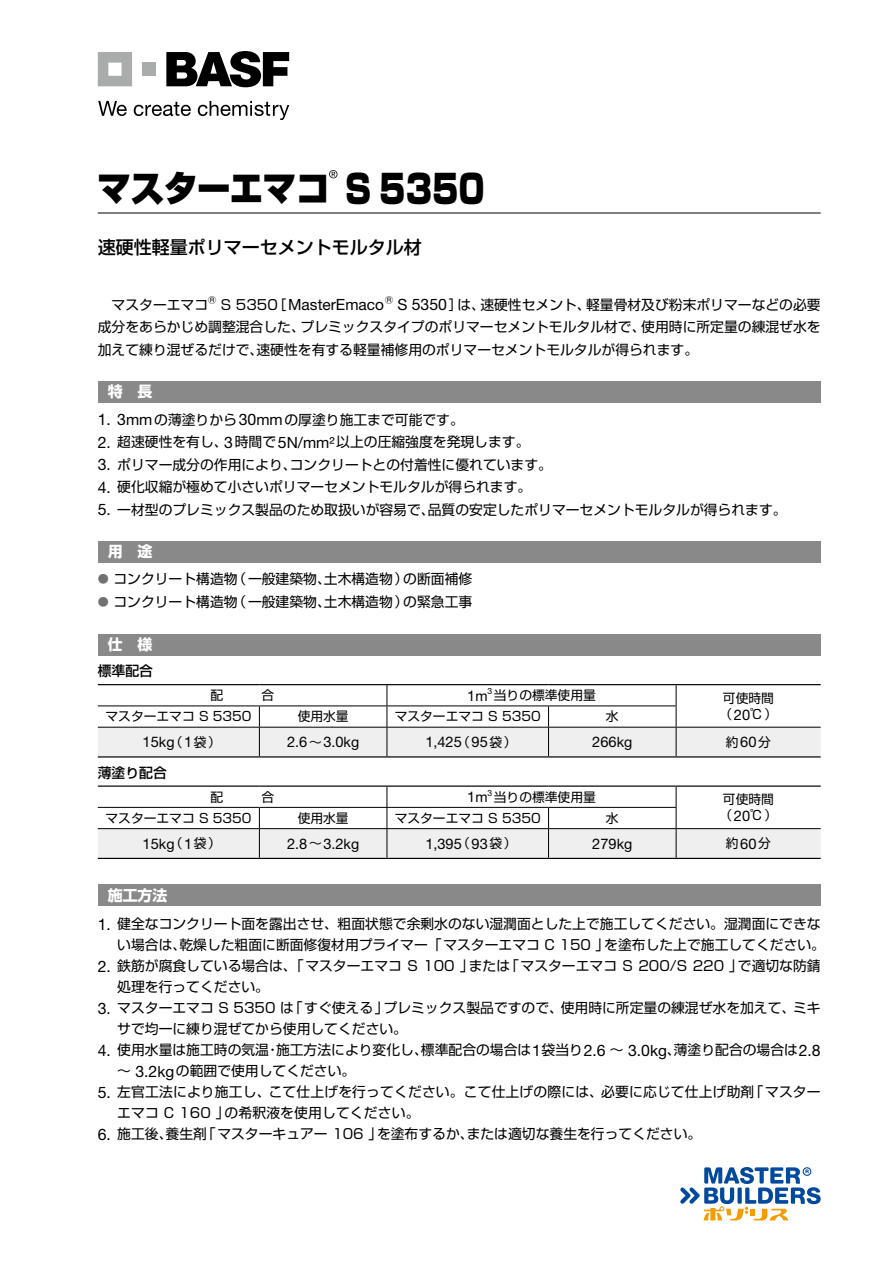
<style>
.page{position:relative;width:893px;height:1263px;background:#fff}
.page>*{position:absolute;margin:0;border:0;box-sizing:border-box;transform-origin:0 0}
.t1{font:900 36px "Shin Go Pro";letter-spacing:-.035em;color:#000;scale:.95 1}
.t2{font:500 18px "Shin Go Pro";color:#000}
.t3{font:15.45px "Helvetica Neue";color:#000}
.t4{font:700 15px "Shin Go Pro";color:#fff}
.t5{font:700 14.85px "Shin Go Pro";color:#fff}
.t6{font:14.7px "Helvetica Neue";color:#000}
.t7{font:13.8px/21px "Shin Go Pro";color:#000}
.t8{font:500 13.8px "Shin Go Pro";color:#000}
.t9{font:12.75px "Shin Go Pro";color:#000}
.t10{font:8.55px "Helvetica Neue";color:#000}
.t11{font:8.1px "Shin Go Pro";color:#000}
.s1{font-size:39.6px}
.s2{font-family:"Shin Go Pro";font-size:13.8px}
.s3{font-family:"Helvetica Neue";font-size:15.45px}
.s4{font-family:"Helvetica Neue";font-size:15.9px}
.s5{font-size:11.1px;color:#727171}
.s6{font-size:14.25px}
.s7{font-family:"Helvetica Neue";font-size:14.7px}
.s8{font-family:"Shin Go Pro";font-size:12.75px}
</style>
<div class="page">
<div style="left:98px;top:381px;width:723px;height:21px;background:#898989"></div>
<div style="left:98px;top:541px;width:723px;height:21px;background:#898989"></div>
<div style="left:98px;top:634px;width:723px;height:21px;background:#898989"></div>
<div style="left:98px;top:884px;width:723px;height:21px;background:#898989"></div>
<svg style="left:166px;top:51px;width:123px;height:36px"></svg>
<svg style="left:98px;top:52px;width:34px;height:34px"></svg>
<div style="left:143px;top:63px;width:13px;height:13px;background:#aaabab"></div>
<svg style="left:98px;top:101px;width:29px;height:15px"></svg>
<svg style="left:134px;top:102px;width:57px;height:14px"></svg>
<svg style="left:198px;top:101px;width:91px;height:19px"></svg>
<svg style="left:680px;top:1167px;width:141px;height:53px"></svg>
<hr style="left:98px;top:213px;width:723px;height:1px;background:#000">
<svg style="left:329px;top:170px;width:8px;height:8px"></svg>
<svg style="left:98px;top:685px;width:723px;height:71px"></svg>
<hr style="left:98px;top:684px;width:161px;height:1px;background:#000">
<hr style="left:259px;top:684px;width:128px;height:1px;background:#000">
<hr style="left:387px;top:684px;width:162px;height:1px;background:#000">
<hr style="left:549px;top:684px;width:127px;height:1px;background:#000">
<hr style="left:676px;top:684px;width:145px;height:1px;background:#000">
<hr style="left:98px;top:756px;width:161px;height:1px;background:#000">
<hr style="left:259px;top:756px;width:128px;height:1px;background:#000">
<hr style="left:387px;top:756px;width:162px;height:1px;background:#000">
<hr style="left:549px;top:756px;width:127px;height:1px;background:#000">
<hr style="left:676px;top:756px;width:145px;height:1px;background:#000">
<svg style="left:98px;top:787px;width:723px;height:71px"></svg>
<hr style="left:98px;top:785px;width:161px;height:2px;background:#000">
<hr style="left:259px;top:785px;width:128px;height:2px;background:#000">
<hr style="left:387px;top:785px;width:162px;height:2px;background:#000">
<hr style="left:549px;top:785px;width:127px;height:2px;background:#000">
<hr style="left:676px;top:785px;width:145px;height:2px;background:#000">
<hr style="left:98px;top:858px;width:161px;height:1px;background:#000">
<hr style="left:259px;top:858px;width:128px;height:1px;background:#000">
<hr style="left:387px;top:858px;width:162px;height:1px;background:#000">
<hr style="left:549px;top:858px;width:127px;height:1px;background:#000">
<hr style="left:676px;top:858px;width:145px;height:1px;background:#000">
<h1 class="t1" style="left:97px;top:160px;width:410px">マスターエマコ <span class="s1">S 5350</span></h1>
<h2 class="t2" style="left:98px;top:232px;width:326px">速硬性軽量ポリマーセメントモルタル材</h2>
<p class="t7" style="left:98px;top:292px;width:112px">　マスターエマコ</p>
<p class="t11" style="left:208px;top:293px;width:10px">Ⓡ</p>
<p class="t3" style="left:221px;top:296px;width:165px"><span class="s2">S 5350［</span>MasterEmaco</p>
<p class="t11" style="left:385px;top:293px;width:10px">Ⓡ</p>
<p class="t7" style="left:98px;top:292px;width:724px;line-height:22.5px;text-align:justify;text-indent:300px"><span class="s3">S</span> <span class="s4">5350</span>］は、速硬性セメント、軽量骨材及び粉末ポリマーなどの必要成分をあらかじめ調整混合した、プレミックスタイプのポリマーセメントモルタル材で、使用時に所定量の練混ぜ水を加えて練り混ぜるだけで、速硬性を有する軽量補修用のポリマーセメントモルタルが得られます。</p>
<p class="t4" style="left:108px;top:380px;width:46px">特　長</p>
<p class="t7" style="left:98px;top:407px;width:368px"><span class="s4">1</span><span class="s3">.</span> <span class="s4">3</span><span class="s3">mm</span>の薄塗りから<span class="s4">30</span><span class="s3">mm</span>の厚塗り施工まで可能です。</p>
<p class="t7" style="left:98px;top:430px;width:433px"><span class="s4">2</span><span class="s3">.</span> 超速硬性を有し、<span class="s4">3</span>時間で<span class="s4">5</span><span class="s3">N/mm²</span>以上の圧縮強度を発現します。</p>
<p class="t7" style="left:98px;top:452px;width:456px"><span class="s4">3</span><span class="s3">.</span> ポリマー成分の作用により、コンクリートとの付着性に優れています。</p>
<p class="t7" style="left:98px;top:475px;width:435px"><span class="s4">4</span><span class="s3">.</span> 硬化収縮が極めて小さいポリマーセメントモルタルが得られます。</p>
<p class="t7" style="left:98px;top:497px;width:690px"><span class="s4">5</span><span class="s3">.</span> 一材型のプレミックス製品のため取扱いが容易で、品質の安定したポリマーセメントモルタルが得られます。</p>
<p class="t4" style="left:108px;top:540px;width:46px">用　途</p>
<p class="t7" style="left:98px;top:567px;width:376px"><span class="s5">●</span> コンクリート構造物（一般建築物、土木構造物）の断面補修</p>
<p class="t7" style="left:98px;top:589px;width:376px"><span class="s5">●</span> コンクリート構造物（一般建築物、土木構造物）の緊急工事</p>
<p class="t5" style="left:108px;top:633px;width:46px">仕　様</p>
<p class="t8" style="left:98px;top:660px;width:57px">標準配合</p>
<p class="t6" style="left:467px;top:687px;width:22px">1<span class="s6">m</span></p>
<p class="t10" style="left:487px;top:686px;width:6px">3</p>
<p class="t9" style="left:494px;top:685px;width:103px">当りの標準使用量</p>
<p class="t9" style="left:723px;top:687px;width:52px">可使時間</p>
<p class="t9" style="left:106px;top:706px;width:148px">マスターエマコ S 5350</p>
<p class="t9" style="left:298px;top:706px;width:52px">使用水量</p>
<p class="t9" style="left:395px;top:706px;width:148px">マスターエマコ S 5350</p>
<p class="t9" style="left:606px;top:706px;width:14px">水</p>
<p class="t9" style="left:719px;top:704px;width:59px">（<span class="s7">20</span>℃）</p>
<p class="t6" style="left:143px;top:733px;width:80px">15<span class="s6">kg</span><span class="s8">（</span>1<span class="s8">袋）</span></p>
<p class="t6" style="left:287px;top:733px;width:74px">2<span class="s6">.</span>6<span class="s8">～</span>3<span class="s6">.</span>0<span class="s6">kg</span></p>
<p class="t6" style="left:425px;top:733px;width:93px">1<span class="s6">,</span>425<span class="s8">（</span>95<span class="s8">袋）</span></p>
<p class="t6" style="left:592px;top:733px;width:42px">266<span class="s6">kg</span></p>
<p class="t9" style="left:726px;top:732px;width:46px">約<span class="s7">60</span>分</p>
<p class="t8" style="left:98px;top:761px;width:70px">薄塗り配合</p>
<p class="t6" style="left:467px;top:788px;width:22px">1<span class="s6">m</span></p>
<p class="t10" style="left:487px;top:787px;width:6px">3</p>
<p class="t9" style="left:494px;top:786px;width:103px">当りの標準使用量</p>
<p class="t9" style="left:723px;top:789px;width:52px">可使時間</p>
<p class="t9" style="left:106px;top:807px;width:148px">マスターエマコ S 5350</p>
<p class="t9" style="left:298px;top:807px;width:52px">使用水量</p>
<p class="t9" style="left:395px;top:807px;width:148px">マスターエマコ S 5350</p>
<p class="t9" style="left:606px;top:807px;width:14px">水</p>
<p class="t9" style="left:719px;top:805px;width:59px">（<span class="s7">20</span>℃）</p>
<p class="t6" style="left:143px;top:835px;width:80px">15<span class="s6">kg</span><span class="s8">（</span>1<span class="s8">袋）</span></p>
<p class="t6" style="left:287px;top:835px;width:74px">2<span class="s6">.</span>8<span class="s8">～</span>3<span class="s6">.</span>2<span class="s6">kg</span></p>
<p class="t6" style="left:425px;top:835px;width:93px">1<span class="s6">,</span>395<span class="s8">（</span>93<span class="s8">袋）</span></p>
<p class="t6" style="left:592px;top:835px;width:42px">279<span class="s6">kg</span></p>
<p class="t9" style="left:726px;top:833px;width:46px">約<span class="s7">60</span>分</p>
<p class="t4" style="left:108px;top:883px;width:61px">施工方法</p>
<p class="t7" style="left:117px;top:912px;width:709px;text-indent:-20px"><span class="s4">1</span><span class="s3">.</span> 健全なコンクリート面を露出させ、粗面状態で余剰水のない湿潤面とした上で施工してください。湿潤面にできない場合は、乾燥した粗面に断面修復材用プライマー「マスターエマコ C 150 」を塗布した上で施工してください。</p>
<p class="t7" style="left:117px;top:954px;width:705px;text-indent:-20px"><span class="s4">2</span><span class="s3">.</span> 鉄筋が腐食している場合は、「マスターエマコ S 100 」または「マスターエマコ S 200/S 220 」で適切な防錆処理を行ってください。</p>
<p class="t7" style="left:117px;top:996px;width:705px;text-indent:-20px"><span class="s4">3</span><span class="s3">.</span> マスターエマコ S 5350 は「すぐ使える」プレミックス製品ですので、使用時に所定量の練混ぜ水を加えて、ミキサで均一に練り混ぜてから使用してください。</p>
<p class="t7" style="left:117px;top:1038px;width:705px;text-indent:-20px"><span class="s4">4</span><span class="s3">.</span> 使用水量は施工時の気温・施工方法により変化し、標準配合の場合は<span class="s4">1</span>袋当り<span class="s4">2</span><span class="s3">.</span><span class="s4">6</span> ～ <span class="s4">3</span><span class="s3">.</span><span class="s4">0</span><span class="s3">kg</span>、薄塗り配合の場合は<span class="s4">2</span><span class="s3">.</span><span class="s4">8</span>～ <span class="s4">3</span><span class="s3">.</span><span class="s4">2</span><span class="s3">kg</span>の範囲で使用してください。</p>
<p class="t7" style="left:117px;top:1080px;width:705px;text-indent:-20px"><span class="s4">5</span><span class="s3">.</span> 左官工法により施工し、こて仕上げを行ってください。こて仕上げの際には、必要に応じて仕上げ助剤「マスターエマコ C 160 」の希釈液を使用してください。</p>
<p class="t7" style="left:98px;top:1122px;width:605px"><span class="s4">6</span><span class="s3">.</span> 施工後、養生剤「マスターキュアー 106 」を塗布するか、または適切な養生を行ってください。</p>
</div>
